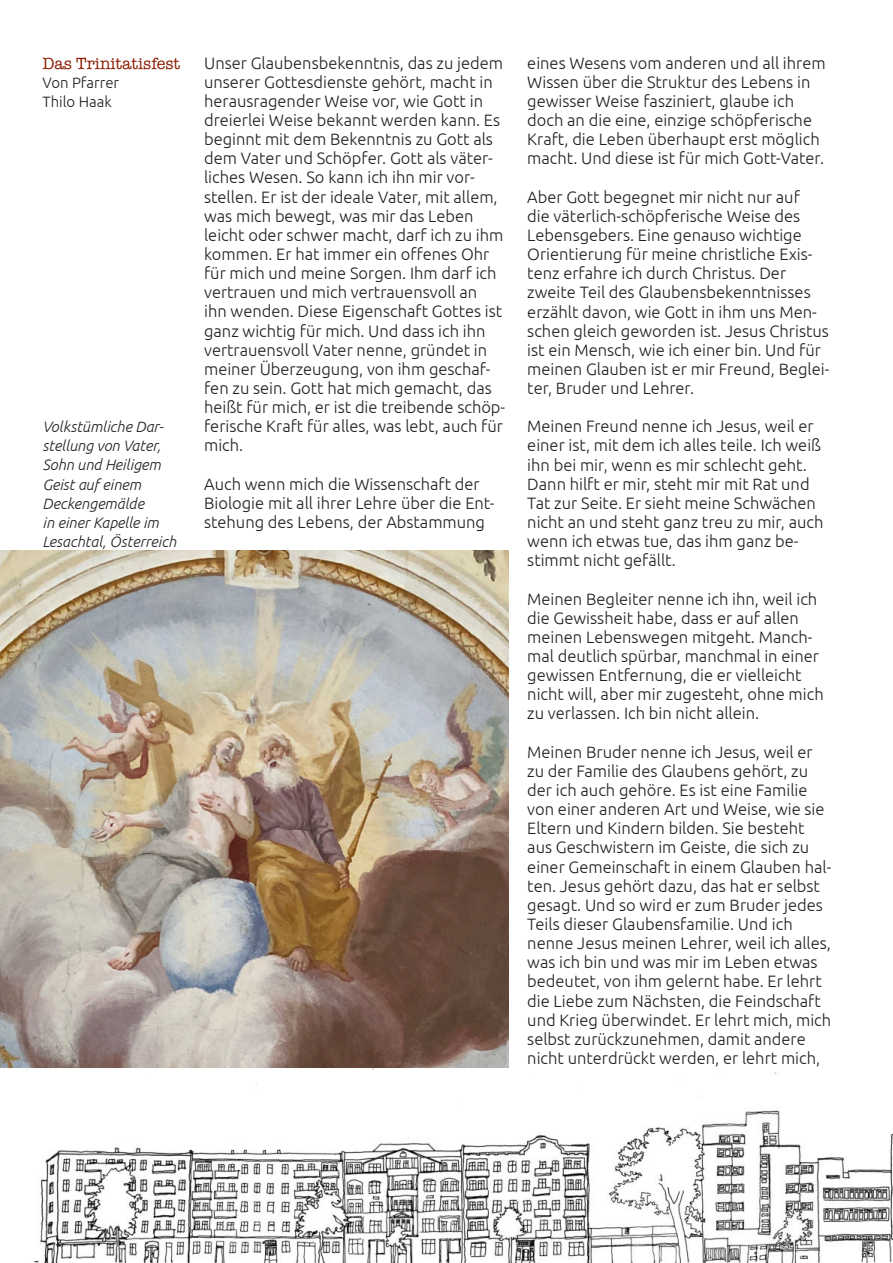
<style>
.page{position:relative;width:893px;height:1263px;background:#fff}
.page>*{position:absolute;margin:0;border:0;box-sizing:border-box;transform-origin:0 0}
.t1{font:300 16.5px/19.2px "Ubuntu";color:#231f20}
.t2{font:16.5px "American Typewriter";color:#8b1d02}
.t3{font:italic 300 15px/19.2px "Ubuntu";color:#231f20}
.t4{font:300 15px/19.2px "Ubuntu";color:#231f20}
</style>
<div class="page">
<img style="left:25px;top:1067px;width:868px;height:196px">
<svg style="left:43px;top:1201px;width:19px;height:19px"></svg>
<img style="left:0;top:551px;width:508px;height:516px">
<p class="t2" style="left:43px;top:57px;width:139px">Das Trinitatisfest</p>
<p class="t4" style="left:43px;top:74px;width:78px">Von Pfarrer<br>Thilo Haak</p>
<p class="t3" style="left:43px;top:418px;width:135px">Volkstümliche Dar&shy;stellung von Vater,<br>Sohn und Heiligem<br>Geist auf einem<br>Decken gemälde<br>in einer Kapelle im<br>Lesach tal, Österreich</p>
<p class="t1" style="left:204px;top:54px;width:303px">Unser Glaubensbekenntnis, das zu jedem unserer Gottesdienste gehört, macht in herausragender Weise vor, wie Gott in dreierlei Weise bekannt werden kann. Es beginnt mit dem Bekenntnis zu Gott als dem Vater und Schöpfer. Gott als väter&shy;liches Wesen. So kann ich ihn mir vor&shy;stellen. Er ist der ideale Vater, mit allem, was mich bewegt, was mir das Leben leicht oder schwer macht, darf ich zu ihm kommen. Er hat immer ein o昀昀enes Ohr für mich und meine Sorgen. Ihm darf ich vertrauen und mich vertrauensvoll an<br>ihn wenden. Diese Eigenschaft Gottes ist ganz wichtig für mich. Und dass ich ihn vertrauensvoll Vater nenne, gründet in meiner Überzeugung, von ihm geschaf&shy;fen zu sein. Gott hat mich gemacht, das heißt für mich, er ist die treibende schöp&shy;ferische Kraft für alles, was lebt, auch für mich.</p>
<p class="t1" style="left:204px;top:474px;width:292px">Auch wenn mich die Wissenschaft der<br>Biologie mit all ihrer Lehre über die Ent&shy;stehung des Lebens, der Abstammung</p>
<p class="t1" style="left:527px;top:53px;width:300px">eines Wesens vom anderen und all ihrem Wissen über die Struktur des Lebens in gewisser Weise fasziniert, glaube ich doch an die eine, einzige schöpferische Kraft, die Leben überhaupt erst möglich macht. Und diese ist für mich Gott-Vater.</p>
<p class="t1" style="left:527px;top:188px;width:304px">Aber Gott begegnet mir nicht nur auf<br>die väterlich-schöpferische Weise des Lebens gebers. Eine genauso wichtige Orientierung für meine christliche Exis&shy;tenz erfahre ich durch Christus. Der zweite Teil des Glaubensbekenntnisses erzählt davon, wie Gott in ihm uns Men&shy;schen gleich geworden ist. Jesus Christus ist ein Mensch, wie ich einer bin. Und für meinen Glauben ist er mir Freund, Beglei&shy;ter, Bruder und Lehrer.</p>
<p class="t1" style="left:527px;top:418px;width:298px">Meinen Freund nenne ich Jesus, weil er einer ist, mit dem ich alles teile. Ich weiß ihn bei mir, wenn es mir schlecht geht.<br>Dann hilft er mir, steht mir mit Rat und Tat zur Seite. Er sieht meine Schwächen nicht an und steht ganz treu zu mir, auch wenn ich etwas tue, das ihm ganz be&shy;stimmt nicht gefällt.</p>
<p class="t1" style="left:527px;top:590px;width:298px">Meinen Begleiter nenne ich ihn, weil ich die Gewissheit habe, dass er auf allen meinen Lebenswegen mitgeht. Manch&shy;mal deutlich spürbar, manchmal in einer gewissen Entfernung, die er vielleicht nicht will, aber mir zugesteht, ohne mich zu verlassen. Ich bin nicht allein.</p>
<p class="t1" style="left:527px;top:743px;width:306px">Meinen Bruder nenne ich Jesus, weil er zu der Familie des Glaubens gehört, zu der ich auch gehöre. Es ist eine Familie von einer anderen Art und Weise, wie sie Eltern und Kindern bilden. Sie besteht aus Geschwistern im Geiste, die sich zu einer Gemeinschaft in einem Glauben hal&shy;ten. Jesus gehört dazu, das hat er selbst gesagt. Und so wird er zum Bruder jedes Teils dieser Glaubensfamilie. Und ich nenne Jesus meinen Lehrer, weil ich alles, was ich bin und was mir im Leben etwas bedeutet, von ihm gelernt habe. Er lehrt die Liebe zum Nächsten, die Feindschaft und Krieg überwindet. Er lehrt mich, mich selbst zurückzunehmen, damit andere nicht unterdrückt werden, er lehrt mich,</p>
</div>
